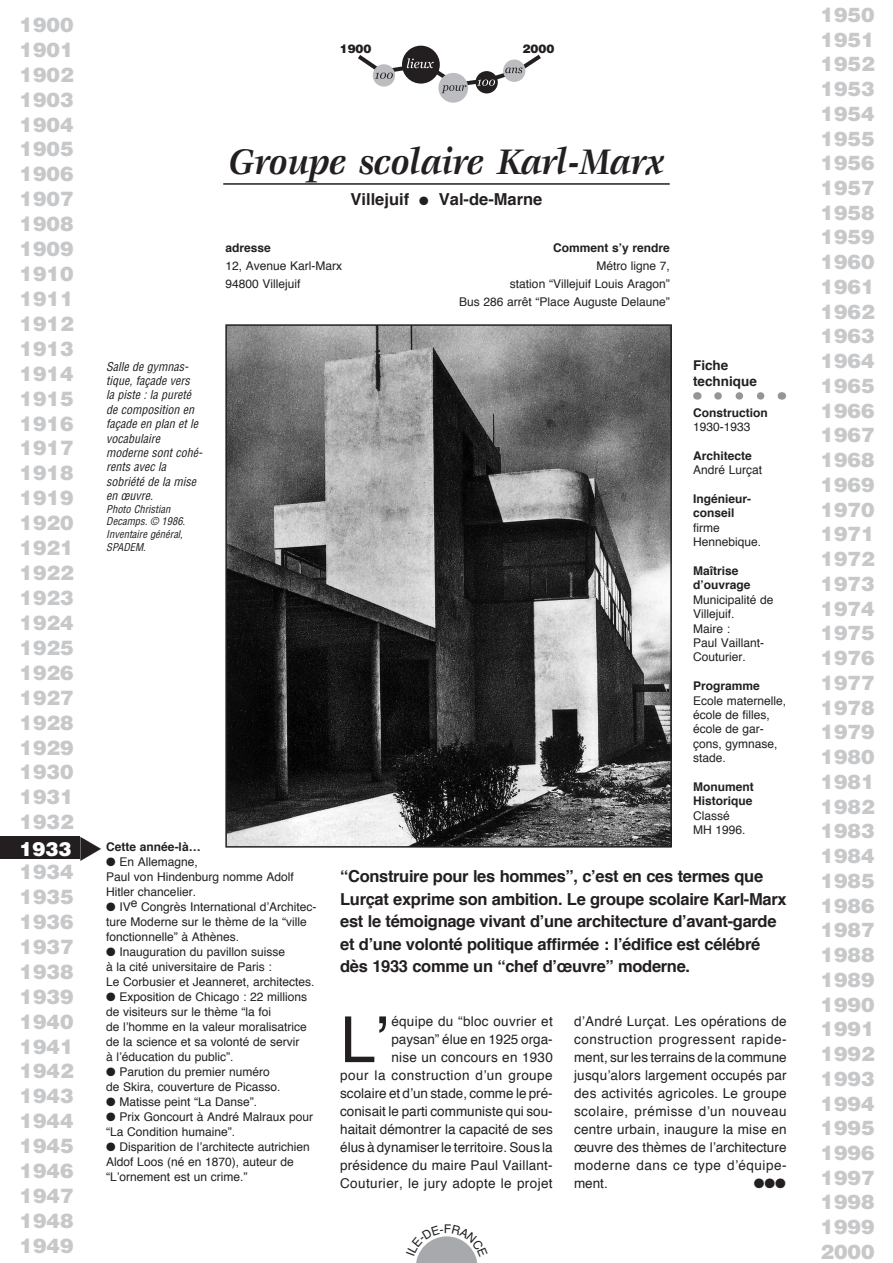
<style>
.page{position:relative;width:893px;height:1263px;background:#fff}
.page>*{position:absolute;margin:0;border:0;box-sizing:border-box;transform-origin:0 0}
.t1{font:63.75px "Helvetica";color:#231f20}
.Normal_e{font:italic 700 39px "Veljovic";color:#231f20;scale:.9 1}
.t2{font:900 20.25px/24.9px "Helvetica";color:#c7c8ca;text-align:justify}
.t3{font:900 20.1px/24.8px "Helvetica";color:#c7c8ca;text-align:justify}
.Normal_e-2{font:900 19.5px "Helvetica";color:#fff}
.Normal_e-3{font:700 16.5px/22.5px "Helvetica";letter-spacing:-.02em;color:#231f20}
.Normal_e-4{font:700 16.5px "Helvetica";color:#231f20}
.t4{font:13.5px/18px "Helvetica";color:#231f20;text-align:right}
.Normal_e-5{font:700 13.5px/16.2px "Helvetica";color:#231f20}
.Normal_e-6{font:13.5px "Zapf Dingbats";color:#231f20}
.Normal_e-7{font:12px/15px "Helvetica";color:#231f20}
.Normal_e-8{font:italic condensed 12px/14.4px "Helvetica";color:#231f20}
.Normal_e-9{font:700 12px/14.4px "Helvetica";color:#231f20}
.t5{font:900 12px "Helvetica";color:#231f20}
.Normal_e-10{font:italic condensed 10.5px/12.6px "Helvetica";color:#231f20}
.s1{font-weight:700}
</style>
<div class="page">
<svg style="left:718px;top:392px;width:47px;height:8px"></svg>
<img style="left:228px;top:327px;width:441px;height:518px">
<div style="left:225px;top:324px;width:447px;height:524px;border:2px solid #231f20"></div>
<div style="left:0;top:836px;width:80px;height:23px;background:#231f20"></div>
<hr style="left:223px;top:183px;width:447px;height:2px;background:#231f20">
<svg style="left:358px;top:45px;width:183px;height:58px"></svg>
<svg style="left:416px;top:1236px;width:62px;height:27px"></svg>
<p class="t2" style="left:20px;top:12px;width:56px">1900<br>1901<br>1902<br>1903<br>1904<br>1905<br>1906<br>1907<br>1908<br>1909<br>1910<br>1911<br>1912<br>1913<br>1914<br>1915<br>1916<br>1917<br>1918<br>1919<br>1920<br>1921<br>1922<br>1923<br>1924<br>1925<br>1926<br>1927<br>1928<br>1929<br>1930<br>1931<br>1932<br>1933<br>1934<br>1935<br>1936<br>1937<br>1938<br>1939<br>1940<br>1941<br>1942<br>1943<br>1944<br>1945<br>1946<br>1947<br>1948<br>1949</p>
<p class="Normal_e-2" style="left:19px;top:836px;width:54px">1933</p>
<p class="t5" style="left:340px;top:40px;width:33px">1900</p>
<p class="t5" style="left:522px;top:40px;width:33px">2000</p>
<p class="Normal_e" style="left:228px;top:141px;width:486px">Groupe scolaire Karl-Marx</p>
<p class="Normal_e-8" style="left:106px;top:359px;width:98px">Salle de gymnas&shy;tique, façade vers<br>la piste : la pureté de composition en façade en plan et le vocabulaire moderne sont cohé&shy;rents avec la sobriété de la mise en œuvre.</p>
<p class="Normal_e-10" style="left:106px;top:502px;width:80px">Photo Christian<br>Decamps. © 1986.<br>Inventaire général,<br>SPADEM.</p>
<p class="Normal_e-4" style="left:350px;top:188px;width:193px">Villejuif ● Val-de-Marne</p>
<p class="Normal_e-9" style="left:225px;top:240px;width:47px">adresse</p>
<p class="Normal_e-7" style="left:225px;top:258px;width:118px">12, Avenue Karl-Marx</p>
<p class="Normal_e-7" style="left:225px;top:276px;width:77px">94800 Villejuif</p>
<p class="Normal_e-9" style="left:553px;top:240px;width:118px">Comment s’y rendre</p>
<p class="Normal_e-7" style="left:510px;top:256px;width:161px;line-height:18px;text-align:right">Métro ligne 7,<br>station “Villejuif Louis Aragon”</p>
<p class="Normal_e-7" style="left:459px;top:294px;width:212px">Bus 286 arrêt “Place Auguste Delaune”</p>
<p class="Normal_e-5" style="left:693px;top:357px;width:65px">Fiche technique</p>
<p class="Normal_e-9" style="left:693px;top:405px;width:76px">Construction</p>
<p class="Normal_e-7" style="left:693px;top:419px;width:59px">1930-1933</p>
<p class="Normal_e-7" style="left:693px;top:448px;width:71px;line-height:14.4px"><span class="s1">Architecte<br></span>André Lurçat</p>
<p class="Normal_e-9" style="left:693px;top:491px;width:60px">Ingénieur&shy;conseil</p>
<p class="Normal_e-7" style="left:693px;top:520px;width:70px;line-height:14.4px">firme<br>Hennebique.</p>
<p class="Normal_e-7" style="left:693px;top:563px;width:82px;line-height:14.4px"><span class="s1">Maîtrise d’ouvrage<br></span>Municipalité de<br>Villejuif.</p>
<p class="Normal_e-7" style="left:693px;top:621px;width:73px;line-height:14.4px">Maire :<br>Paul Vaillant-<br>Couturier.</p>
<p class="Normal_e-9" style="left:693px;top:678px;width:68px">Programme</p>
<p class="Normal_e-7" style="left:693px;top:693px;width:95px;line-height:14.4px">Ecole maternelle, école de filles, école de gar&shy;çons, gymnase, stade.</p>
<p class="Normal_e-9" style="left:693px;top:779px;width:62px">Monument<br>Historique</p>
<p class="Normal_e-7" style="left:693px;top:808px;width:54px;line-height:14.4px">Classé<br>MH 1996.</p>
<p class="Normal_e-9" style="left:106px;top:839px;width:96px">Cette année-là…</p>
<p class="Normal_e-7" style="left:106px;top:854px;width:189px">● En Allemagne,<br>Paul von Hindenburg nomme Adolf<br>Hitler chancelier.</p>
<p class="Normal_e-7" style="left:106px;top:899px;width:212px">● IVe Congrès International d’Architec&shy;ture Moderne sur le thème de la “ville fonctionnelle” à Athènes.</p>
<p class="Normal_e-7" style="left:106px;top:944px;width:210px">● Inauguration du pavillon suisse<br>à la cité universitaire de Paris :<br>Le Corbusier et Jeanneret, architectes.</p>
<p class="Normal_e-7" style="left:106px;top:989px;width:202px">● Exposition de Chicago : 22 millions de visiteurs sur le thème “la foi<br>de l’homme en la valeur moralisatrice de la science et sa volonté de servir à l’éducation du public”.</p>
<p class="Normal_e-7" style="left:106px;top:1064px;width:176px">● Parution du premier numéro de Skira, couverture de Picasso.</p>
<p class="Normal_e-7" style="left:106px;top:1094px;width:152px">● Matisse peint “La Danse”.</p>
<p class="Normal_e-7" style="left:106px;top:1109px;width:208px">● Prix Goncourt à André Malraux pour “La Condition humaine”.</p>
<p class="Normal_e-7" style="left:106px;top:1139px;width:205px">● Disparition de l’architecte autrichien<br>Aldof Loos (né en 1870), auteur de “L’ornement est un crime.”</p>
<p class="Normal_e-3" style="left:340px;top:865px;width:448px">“Construire pour les hommes”, c’est en ces termes que Lurçat exprime son ambition. Le groupe scolaire Karl-Marx est le témoignage vivant d’une architecture d’avant-garde et d’une volonté politique affirmée : l’édifice est célébré dès 1933 comme un “chef d’œuvre” moderne.</p>
<p class="t1" style="left:340px;top:1000px;width:49px">L’</p>
<p class="t4" style="left:340px;top:1012px;width:214px">équipe du “bloc ouvrier et paysan” élue en 1925 orga-<br>nise un concours en 1930<br>pour la construction d’un groupe scolaire et d’un stade, comme le pré&shy;conisait le parti communiste qui sou&shy;haitait démontrer la capacité de ses élus à dynamiser le territoire. Sous la présidence du maire Paul Vaillant-<br>Couturier, le jury adopte le projet</p>
<p class="t4" style="left:574px;top:1012px;width:214px;text-align:justify">d’André Lurçat. Les opérations de construction progressent rapide&shy;ment, sur les terrains de la commune jusqu’alors largement occupés par des activités agricoles. Le groupe scolaire, prémisse d’un nouveau centre urbain, inaugure la mise en œuvre des thèmes de l’architecture moderne dans ce type d’équipe&shy;ment.</p>
<p class="Normal_e-6" style="left:754px;top:1177px;width:34px">●●●</p>
<p class="t3" style="left:821px;top:2px;width:56px">1950<br>1951<br>1952<br>1953<br>1954<br>1955<br>1956<br>1957<br>1958<br>1959<br>1960<br>1961<br>1962<br>1963<br>1964<br>1965<br>1966<br>1967<br>1968<br>1969<br>1970<br>1971<br>1972<br>1973<br>1974<br>1975<br>1976<br>1977<br>1978<br>1979<br>1980<br>1981<br>1982<br>1983<br>1984<br>1985<br>1986<br>1987<br>1988<br>1989<br>1990<br>1991<br>1992<br>1993<br>1994<br>1995<br>1996<br>1997<br>1998<br>1999<br>2000</p>
</div>
